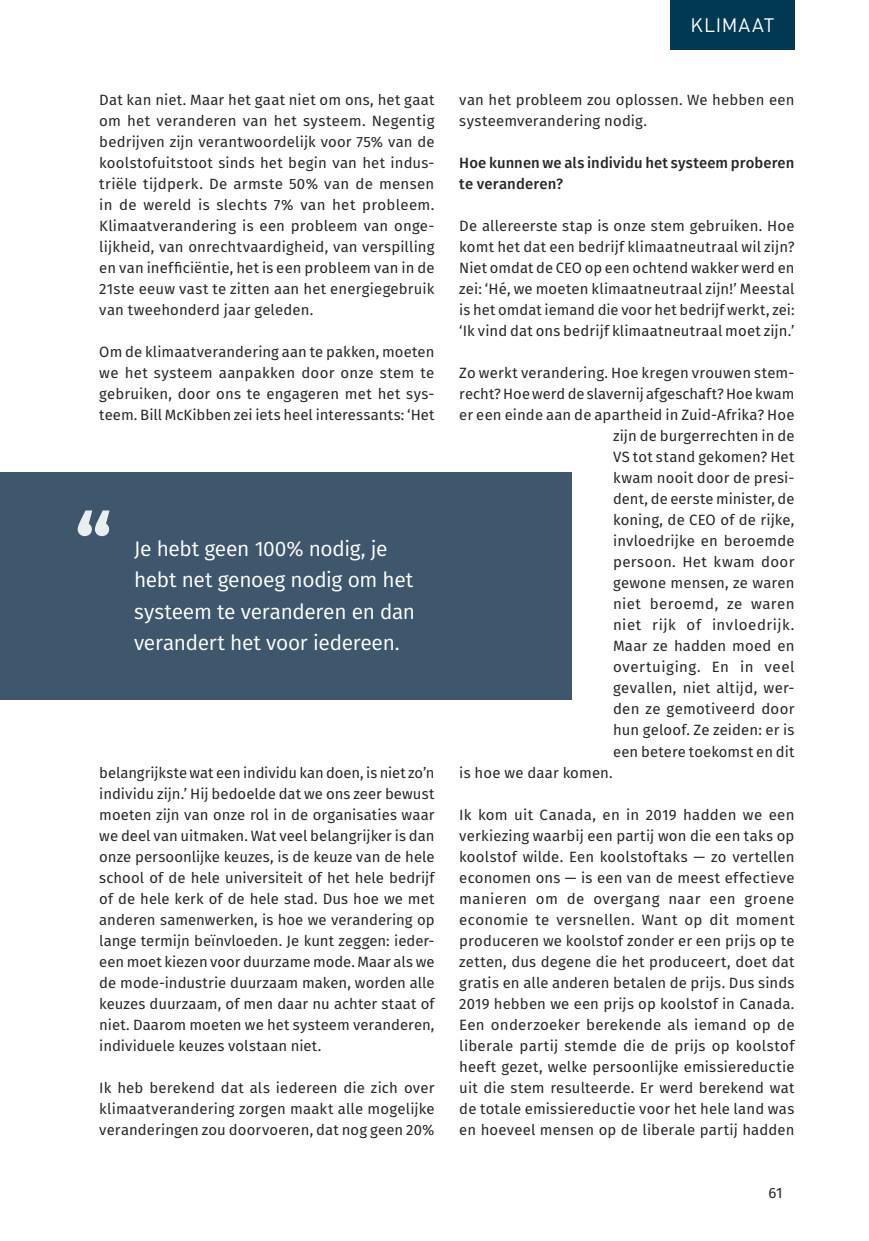
<style>
.page{position:relative;width:869px;height:1241px;background:#fff}
.page>*{position:absolute;margin:0;border:0;box-sizing:border-box;transform-origin:0 0}
.t1{font:700 84px "Fira Sans";color:#eaeeee}
.t2{font:21px/31.5px "Fira Sans";letter-spacing:-.015em;color:#fff}
.t3{font:19.25px "DIN Pro";letter-spacing:.05em;color:#fff}
.t4{font:14.88px/21px "Fira Sans";letter-spacing:.01em;color:#292829;text-align:justify}
.t5{font:500 14.88px/21px "Fira Sans";letter-spacing:.01em;color:#292829}
.t6{font:14.88px "Fira Sans";letter-spacing:.03em;color:#292829}
.t7{font:14.88px "Fira Sans";letter-spacing:.035em;color:#292829}
</style>
<div class="page">
<div style="left:670px;top:0;width:124px;height:50px;background:#003951"></div>
<div style="left:0;top:472px;width:570px;height:227px;background:#3e576d"></div>
<p class="t3" style="left:690px;top:10px;width:85px">KLIMAAT</p>
<p class="t4" style="left:99px;top:89px;width:336px">Dat kan niet. Maar het gaat niet om ons, het gaat om het veranderen van het systeem. Negentig bedrijven zijn verantwoordelijk voor 75% van de koolstofuitstoot sinds het begin van het indus&shy;triële tijdperk. De armste 50% van de mensen in de wereld is slechts 7% van het probleem.<br>Klimaatverandering is een probleem van onge&shy;lijkheid, van onrechtvaardigheid, van verspilling en van inefficiëntie, het is een probleem van in de 21ste eeuw vast te zitten aan het energiegebruik van tweehonderd jaar geleden.</p>
<p class="t4" style="left:99px;top:341px;width:336px">Om de klimaatverandering aan te pakken, moeten we het systeem aanpakken door onze stem te gebruiken, door ons te engageren met het sys&shy;teem. Bill McKibben zei iets heel interessants: ‘Het</p>
<h1 class="t1" style="left:74px;top:474px;width:39px">“</h1>
<h2 class="t2" style="left:134px;top:532px;width:282px">Je hebt geen 100% nodig, je hebt net genoeg nodig om het systeem te veranderen en dan verandert het voor iedereen.</h2>
<p class="t4" style="left:99px;top:761px;width:336px">belangrijkste wat een individu kan doen, is niet zo’n individu zijn.’ Hij bedoelde dat we ons zeer bewust moeten zijn van onze rol in de organisaties waar we deel van uitmaken. Wat veel belangrijker is dan onze persoonlijke keuzes, is de keuze van de hele school of de hele universiteit of het hele bedrijf of de hele kerk of de hele stad. Dus hoe we met anderen samenwerken, is hoe we verandering op lange termijn beïnvloeden. Je kunt zeggen: ieder&shy;een moet kiezen voor duurzame mode. Maar als we de mode-industrie duurzaam maken, worden alle keuzes duurzaam, of men daar nu achter staat of niet. Daarom moeten we het systeem veranderen, individuele keuzes volstaan niet.</p>
<p class="t4" style="left:99px;top:1076px;width:336px">Ik heb berekend dat als iedereen die zich over klimaatverandering zorgen maakt alle mogelijke veranderingen zou doorvoeren, dat nog geen 20%</p>
<p class="t4" style="left:459px;top:89px;width:336px">van het probleem zou oplossen. We hebben een systeemverandering nodig.</p>
<p class="t5" style="left:459px;top:152px;width:336px">Hoe kunnen we als individu het systeem proberen te veranderen?</p>
<p class="t4" style="left:459px;top:215px;width:336px">De allereerste stap is onze stem gebruiken. Hoe komt het dat een bedrijf klimaatneutraal wil zijn?<br>Niet omdat de CEO op een ochtend wakker werd en zei: ‘Hé, we moeten klimaatneutraal zijn!’ Meestal is het omdat iemand die voor het bedrijf werkt, zei: ‘Ik vind dat ons bedrijf klimaatneutraal moet zijn.’</p>
<p class="t4" style="left:459px;top:362px;width:336px">Zo werkt verandering. Hoe kregen vrouwen stem-</p>
<p class="t4" style="left:459px;top:383px;width:336px">recht? Hoe werd de slavernij afgeschaft? Hoe kwam</p>
<p class="t4" style="left:459px;top:404px;width:336px">er een einde aan de apartheid in Zuid-Afrika? Hoe</p>
<p class="t4" style="left:612px;top:425px;width:183px">zijn de burgerrechten in de</p>
<p class="t4" style="left:612px;top:446px;width:183px">VS tot stand gekomen? Het</p>
<p class="t4" style="left:612px;top:467px;width:183px">kwam nooit door de presi-</p>
<p class="t4" style="left:612px;top:488px;width:183px">dent, de eerste minister, de</p>
<p class="t4" style="left:612px;top:509px;width:183px">koning, de CEO of de rijke,</p>
<p class="t4" style="left:612px;top:530px;width:183px">invloedrijke en beroemde</p>
<p class="t4" style="left:612px;top:551px;width:183px">persoon. Het kwam door</p>
<p class="t4" style="left:612px;top:572px;width:183px">gewone mensen, ze waren</p>
<p class="t4" style="left:612px;top:593px;width:183px">niet beroemd, ze waren</p>
<p class="t6" style="left:612px;top:614px;width:183px">niet rijk of invloedrijk.</p>
<p class="t4" style="left:612px;top:635px;width:183px">Maar ze hadden moed en</p>
<p class="t7" style="left:612px;top:656px;width:183px">overtuiging. En in veel</p>
<p class="t4" style="left:612px;top:677px;width:183px">gevallen, niet altijd, wer-</p>
<p class="t4" style="left:612px;top:698px;width:183px">den ze gemotiveerd door</p>
<p class="t4" style="left:612px;top:719px;width:183px">hun geloof. Ze zeiden: er is</p>
<p class="t4" style="left:612px;top:740px;width:183px">een betere toekomst en dit</p>
<p class="t4" style="left:459px;top:761px;width:155px">is hoe we daar komen.</p>
<p class="t4" style="left:459px;top:803px;width:336px">Ik kom uit Canada, en in 2019 hadden we een verkiezing waarbij een partij won die een taks op koolstof wilde. Een koolstoftaks — zo vertellen economen ons — is een van de meest effectieve manieren om de overgang naar een groene economie te versnellen. Want op dit moment produceren we koolstof zonder er een prijs op te zetten, dus degene die het produceert, doet dat gratis en alle anderen betalen de prijs. Dus sinds 2019 hebben we een prijs op koolstof in Canada.<br>Een onderzoeker berekende als iemand op de liberale partij stemde die de prijs op koolstof heeft gezet, welke persoonlijke emissiereductie uit die stem resulteerde. Er werd berekend wat de totale emissiereductie voor het hele land was en hoeveel mensen op de liberale partij hadden</p>
<p class="t4" style="left:768px;top:1181px;width:16px">61</p>
</div>
